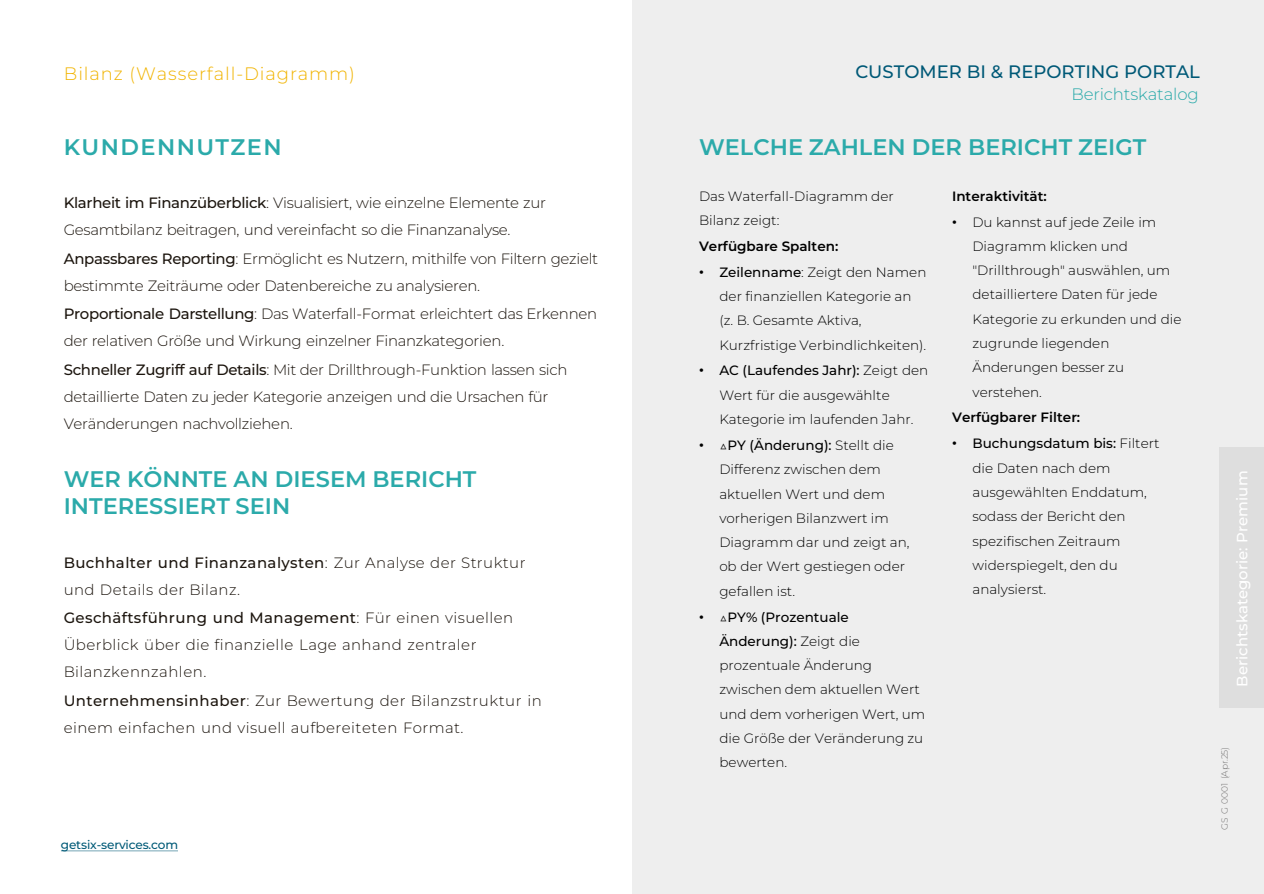
<style>
.page{position:relative;width:1264px;height:894px;background:#fff}
.page>*{position:absolute;margin:0;border:0;box-sizing:border-box;transform-origin:0 0}
.t1{font:600 22.5px/27px "Montserrat";color:#2baaaa}
.t2{font:600 22.5px "Montserrat";letter-spacing:.065em;color:#2baaaa}
.t3{font:300 18px "Montserrat";letter-spacing:.05em;color:#f1b402}
.t4{font:500 18px "Montserrat";color:#005977}
.t5{font:300 16.5px "Montserrat";letter-spacing:-.01em;color:#2baaaa}
.t6{font:300 15px/27px "Montserrat";letter-spacing:-.02em;color:#1d160f}
.t7{font:300 15px/27px "Montserrat";letter-spacing:.03em;color:#1d160f}
.t8{font:500 15px "Montserrat";color:#fff}
.t9{font:300 13.5px/24.3px "Montserrat";letter-spacing:.005em;color:#000}
.t10{font:600 13.5px "Montserrat";letter-spacing:.005em;color:#000}
.t11{font:500 12px "Montserrat";letter-spacing:-.015em;color:#005a77}
.t12{font:300 9px "Montserrat";color:#757474}
.s1{font-weight:500}
.s2{font-family:"Arial";font-weight:400}
</style>
<div class="page">
<div style="left:631px;top:0;width:632px;height:893px;background:#eee"></div>
<svg style="left:61px;top:850px;width:117px;height:1px"></svg>
<div style="left:1218px;top:447px;width:45px;height:260px;background:#dedede"></div>
<p class="t3" style="left:64px;top:62px;width:292px">Bilanz (Wasserfall-Diagramm)</p>
<p class="t2" style="left:64px;top:131px;width:219px">KUNDENNUTZEN</p>
<p class="t6" style="left:64px;top:189px;width:483px"><span class="s1">Klarheit im Finanzüberblick</span>: Visualisiert, wie einzelne Elemente zur<br>Gesamtbilanz beitragen, und vereinfacht so die Finanzanalyse.</p>
<p class="t6" style="left:64px;top:244px;width:536px"><span class="s1">Anpassbares Reporting</span>: Ermöglicht es Nutzern, mithilfe von Filtern gezielt bestimmte Zeiträume oder Datenbereiche zu analysieren.</p>
<p class="t6" style="left:64px;top:300px;width:534px"><span class="s1">Proportionale Darstellung</span>: Das Waterfall-Format erleichtert das Erkennen der relativen Größe und Wirkung einzelner Finanzkategorien.</p>
<p class="t6" style="left:64px;top:355px;width:505px"><span class="s1">Schneller Zugriff auf Details</span>: Mit der Drillthrough-Funktion lassen sich detaillierte Daten zu jeder Kategorie anzeigen und die Ursachen für<br>Veränderungen nachvollziehen.</p>
<p class="t1" style="left:64px;top:465px;width:414px">WER KÖNNTE AN DIESEM BERICHT<br>INTERESSIERT SEIN</p>
<p class="t7" style="left:64px;top:548px;width:463px"><span class="s1">Buchhalter und Finanzanalysten</span>: Zur Analyse der Struktur und Details der Bilanz.</p>
<p class="t7" style="left:64px;top:604px;width:451px"><span class="s1">Geschäftsführung und Management</span>: Für einen visuellen<br>Überblick über die finanzielle Lage anhand zentraler<br>Bilanzkennzahlen.</p>
<p class="t7" style="left:64px;top:686px;width:479px"><span class="s1">Unternehmensinhaber</span>: Zur Bewertung der Bilanzstruktur in einem einfachen und visuell aufbereiteten Format.</p>
<p class="t11" style="left:61px;top:836px;width:119px">getsix-services.com</p>
<p class="t4" style="left:855px;top:59px;width:346px">CUSTOMER BI &amp; REPORTING PORTAL</p>
<p class="t5" style="left:1071px;top:83px;width:129px">Berichtskatalog</p>
<p class="t1" style="left:699px;top:133px;width:449px">WELCHE ZAHLEN DER BERICHT ZEIGT</p>
<p class="t9" style="left:699px;top:183px;width:196px">Das Waterfall-Diagramm der<br>Bilanz zeigt:</p>
<p class="t10" style="left:699px;top:236px;width:141px">Verfügbare Spalten:</p>
<p class="t9" style="left:719px;top:259px;width:208px;text-indent:-20px"><span class="s2">•</span> <span class="s1">Zeilenname</span>: Zeigt den Namen der finanziellen Kategorie an (z. B. Gesamte Aktiva,<br>Kurzfristige Verbindlichkeiten).</p>
<p class="t9" style="left:719px;top:358px;width:210px;text-indent:-20px"><span class="s2">•</span> <span class="s1">AC (Laufendes Jahr):</span> Zeigt den<br>Wert für die ausgewählte<br>Kategorie im laufenden Jahr.</p>
<p class="t9" style="left:719px;top:432px;width:192px;text-indent:-20px"><span class="s2">•</span> <span class="s1">△PY (Änderung):</span> Stellt die<br>Differenz zwischen dem aktuellen Wert und dem vorherigen Bilanzwert im<br>Diagramm dar und zeigt an, ob der Wert gestiegen oder gefallen ist.</p>
<p class="t9" style="left:719px;top:604px;width:207px;text-indent:-20px"><span class="s2">•</span> <span class="s1">△PY% (Prozentuale<br>Änderung):</span> Zeigt die prozentuale Änderung zwischen dem aktuellen Wert und dem vorherigen Wert, um die Größe der Veränderung zu bewerten.</p>
<p class="t10" style="left:951px;top:186px;width:96px">Interaktivität:</p>
<p class="t9" style="left:972px;top:209px;width:210px;text-indent:-20px"><span class="s2">•</span> Du kannst auf jede Zeile im<br>Diagramm klicken und "Drillthrough" auswählen, um detailliertere Daten für jede<br>Kategorie zu erkunden und die zugrunde liegenden<br>Änderungen besser zu verstehen.</p>
<p class="t10" style="left:951px;top:408px;width:130px">Verfügbarer Filter:</p>
<p class="t9" style="left:972px;top:431px;width:188px;text-indent:-20px"><span class="s2">•</span> <span class="s1">Buchungsdatum bis:</span> Filtert die Daten nach dem ausgewählten Enddatum, sodass der Bericht den spezifischen Zeitraum widerspiegelt, den du analysierst.</p>
<p class="t8" style="left:1231px;top:686px;width:217px;rotate:-90deg">Berichtskategorie: Premium</p>
<p class="t12" style="left:1217px;top:829px;width:84px;rotate:-90deg">GS G 0001 (Apr.25)</p>
</div>
